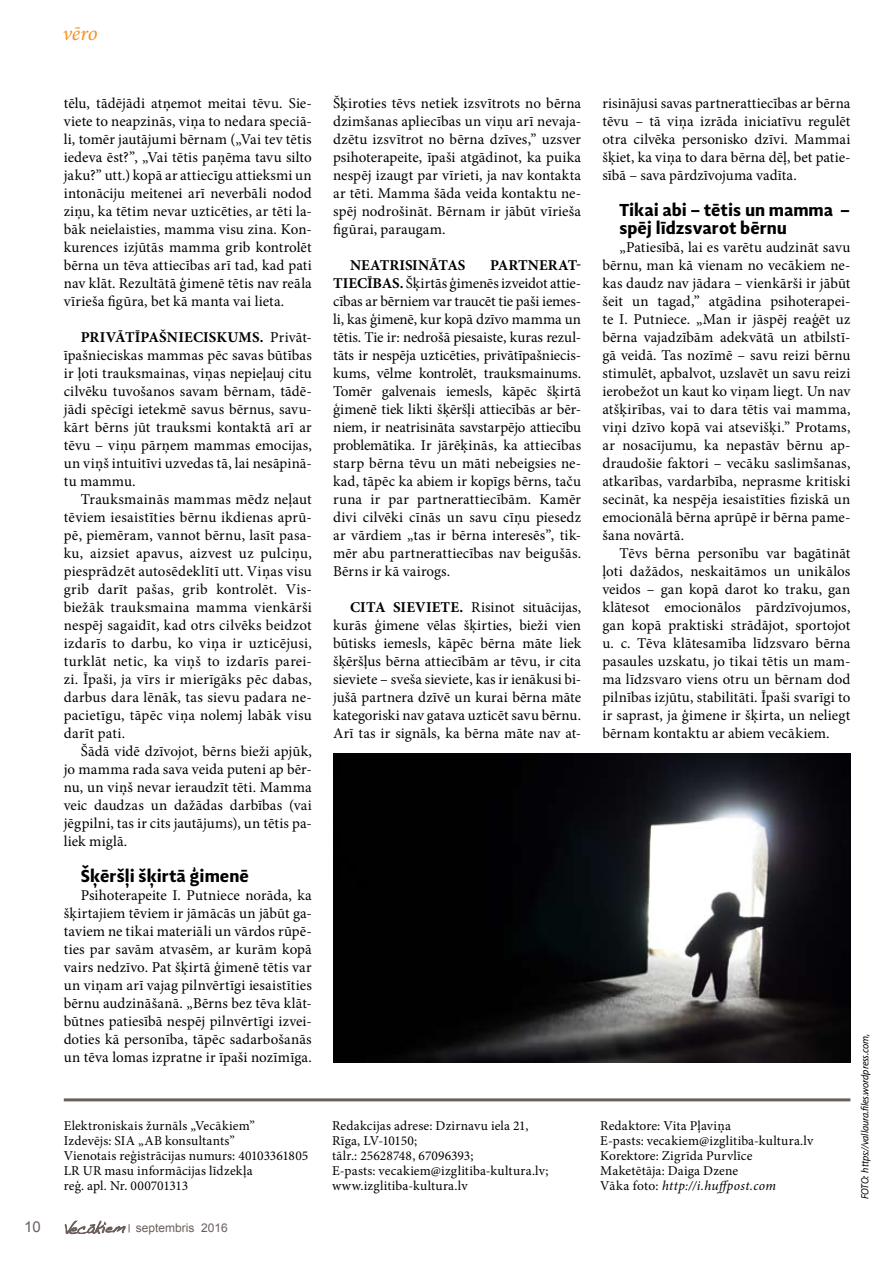
<style>
.page{position:relative;width:893px;height:1263px;background:#fff}
.page>*{position:absolute;margin:0;border:0;box-sizing:border-box;transform-origin:0 0}
.t1{font:italic 21px "Minion Pro";color:#f78f1e}
.t2{font:700 18px/18px "Adagio Sans";color:#000}
.t3{font:15px/18px "Minion Pro";letter-spacing:.01em;color:#000;text-align:justify}
.t4{font:700 15px "Minion Pro";color:#000}
.t5{font:15px "Arial";color:#6a5f5d}
.t6{font:13.5px/15px "Minion Pro";letter-spacing:.01em;color:#000}
.t7{font:12px "Arial";color:#6a5f5d}
.t8{font:italic 10.5px "Myriad Pro";letter-spacing:-.015em;color:#000;scale:.95 1}
.s1{font-weight:700}
.s2{font-style:italic}
</style>
<div class="page">
<svg style="left:65px;top:1221px;width:65px;height:13px"></svg>
<hr style="left:64px;top:1098px;width:786px;height:3px;background:#6a5f5d">
<img style="left:333px;top:754px;width:517px;height:308px">
<h1 class="t1" style="left:63px;top:19px;width:36px">vēro</h1>
<p class="t3" style="left:64px;top:94px;width:250px">tēlu, tādējādi atņemot meitai tēvu. Sie&shy;viete to neapzinās, viņa to nedara speciā&shy;li, tomēr jautājumi bērnam („Vai tev tētis iedeva ēst?”, „Vai tētis paņēma tavu silto jaku?” utt.) kopā ar attiecīgu attieksmi un intonāciju meitenei arī neverbāli nodod ziņu, ka tētim nevar uzticēties, ar tēti la&shy;bāk neielaisties, mamma visu zina. Kon&shy;kurences izjūtās mamma grib kontrolēt bērna un tēva attiecības arī tad, kad pati nav klāt. Rezultātā ģimenē tētis nav reāla vīrieša figūra, bet kā manta vai lieta.</p>
<p class="t4" style="left:81px;top:327px;width:19px">PRIVĀTĪPAŠNIECISKUMS</p>
<p class="t3" style="left:64px;top:328px;width:250px;text-indent:196px"><span class="s1">.</span> Privāt&shy;īpašnieciskas mammas pēc savas būtības ir ļoti trauksmainas, viņas nepieļauj citu cilvēku tuvošanos savam bērnam, tādē&shy;jādi spēcīgi ietekmē savus bērnus, savu&shy;kārt bērns jūt trauksmi kontaktā arī ar tēvu – viņu pārņem mammas emocijas, un viņš intuitīvi uzvedas tā, lai nesāpinā&shy;tu mammu.</p>
<p class="t3" style="left:64px;top:490px;width:250px;text-indent:17px">Trauksmainās mammas mēdz neļaut tēviem iesaistīties bērnu ikdienas aprū&shy;pē, piemēram, vannot bērnu, lasīt pasa&shy;ku, aizsiet apavus, aizvest uz pulciņu, piesprādzēt autosēdeklītī utt. Viņas visu grib darīt pašas, grib kontrolēt. Vis&shy;biežāk trauksmaina mamma vienkārši nespēj sagaidīt, kad otrs cilvēks beidzot izdarīs to darbu, ko viņa ir uzticējusi, turklāt netic, ka viņš to izdarīs parei&shy;zi. Īpaši, ja vīrs ir mierīgāks pēc dabas, darbus dara lēnāk, tas sievu padara ne&shy;pacietīgu, tāpēc viņa nolemj labāk visu darīt pati.</p>
<p class="t3" style="left:64px;top:742px;width:250px;text-indent:17px">Šādā vidē dzīvojot, bērns bieži apjūk, jo mamma rada sava veida puteni ap bēr&shy;nu, un viņš nevar ieraudzīt tēti. Mamma veic daudzas un dažādas darbības (vai jēgpilni, tas ir cits jautājums), un tētis pa&shy;liek miglā.</p>
<p class="t2" style="left:81px;top:867px;width:170px">Šķēršļi šķirtā ģimenē</p>
<p class="t3" style="left:64px;top:886px;width:250px;text-indent:17px">Psihoterapeite I. Putniece norāda, ka šķirtajiem tēviem ir jāmācās un jābūt ga&shy;taviem ne tikai materiāli un vārdos rūpē&shy;ties par savām atvasēm, ar kurām kopā vairs nedzīvo. Pat šķirtā ģimenē tētis var un viņam arī vajag pilnvērtīgi iesaistīties bērnu audzināšanā. „Bērns bez tēva klāt&shy;būtnes patiesībā nespēj pilnvērtīgi izvei&shy;doties kā personība, tāpēc sadarbošanās un tēva lomas izpratne ir īpaši nozīmīga.</p>
<p class="t3" style="left:333px;top:94px;width:250px">Šķiroties tēvs netiek izsvītrots no bērna dzimšanas apliecības un viņu arī nevaja&shy;dzētu izsvītrot no bērna dzīves,” uzsver psihoterapeite, īpaši atgādinot, ka puika nespēj izaugt par vīrieti, ja nav kontakta ar tēti. Mamma šāda veida kontaktu ne&shy;spēj nodrošināt. Bērnam ir jābūt vīrieša figūrai, paraugam.</p>
<p class="t4" style="left:350px;top:255px;width:21px">NEATRISINĀTAS</p>
<p class="t4" style="left:490px;top:255px;width:11px">PARTNERAT</p>
<p class="t4" style="left:576px;top:255px;width:7px">-</p>
<p class="t4" style="left:333px;top:273px;width:10px">TIECĪBAS</p>
<p class="t3" style="left:333px;top:274px;width:250px;text-indent:67px"><span class="s1">.</span> Šķirtās ģimenēs izveidot attie&shy;cības ar bērniem var traucēt tie paši iemes&shy;li, kas ģimenē, kur kopā dzīvo mamma un tētis. Tie ir: nedrošā piesaiste, kuras rezul&shy;tāts ir nespēja uzticēties, privātīpašniecis&shy;kums, vēlme kontrolēt, trauksmainums.<br>Tomēr galvenais iemesls, kāpēc šķirtā ģimenē tiek likti šķēršļi attiecībās ar bēr&shy;niem, ir neatrisināta savstarpējo attiecību problemātika. Ir jārēķinās, ka attiecības starp bērna tēvu un māti nebeigsies ne&shy;kad, tāpēc ka abiem ir kopīgs bērns, taču runa ir par partnerattiecībām. Kamēr divi cilvēki cīnās un savu cīņu piesedz ar vārdiem „tas ir bērna interesēs”, tik&shy;mēr abu partnerattiecības nav beigušās.<br>Bērns ir kā vairogs.</p>
<p class="t4" style="left:350px;top:597px;width:20px">CITA</p>
<p class="t4" style="left:393px;top:597px;width:10px">SIEVIETE</p>
<p class="t3" style="left:333px;top:598px;width:250px;text-indent:126px"><span class="s1">.</span> Risinot situācijas, kurās ģimene vēlas šķirties, bieži vien būtisks iemesls, kāpēc bērna māte liek šķēršļus bērna attiecībām ar tēvu, ir cita sieviete – sveša sieviete, kas ir ienākusi bi&shy;jušā partnera dzīvē un kurai bērna māte kategoriski nav gatava uzticēt savu bērnu.<br>Arī tas ir signāls, ka bērna māte nav at-</p>
<p class="t3" style="left:602px;top:94px;width:250px">risinājusi savas partnerattiecības ar bērna tēvu – tā viņa izrāda iniciatīvu regulēt otra cilvēka personisko dzīvi. Mammai šķiet, ka viņa to dara bērna dēļ, bet patie&shy;sībā – sava pārdzīvojuma vadīta.</p>
<p class="t2" style="left:619px;top:201px;width:232px">Tikai abi – tētis un mamma – spēj līdzsvarot bērnu</p>
<p class="t3" style="left:602px;top:238px;width:250px;text-indent:17px">„Patiesībā, lai es varētu audzināt savu bērnu, man kā vienam no vecākiem ne&shy;kas daudz nav jādara – vienkārši ir jābūt šeit un tagad,” atgādina psihoterapei&shy;te I. Putniece. „Man ir jāspēj reaģēt uz bērna vajadzībām adekvātā un atbilstī&shy;gā veidā. Tas nozīmē – savu reizi bērnu stimulēt, apbalvot, uzslavēt un savu reizi ierobežot un kaut ko viņam liegt. Un nav atšķirības, vai to dara tētis vai mamma, viņi dzīvo kopā vai atsevišķi.” Protams, ar nosacījumu, ka nepastāv bērnu ap&shy;draudošie faktori – vecāku saslimšanas, atkarības, vardarbība, neprasme kritiski secināt, ka nespēja iesaistīties fiziskā un emocionālā bērna aprūpē ir bērna pame&shy;šana novārtā.</p>
<p class="t3" style="left:602px;top:544px;width:250px;text-indent:17px">Tēvs bērna personību var bagātināt ļoti dažādos, neskaitāmos un unikālos veidos – gan kopā darot ko traku, gan klātesot emocionālos pārdzīvojumos, gan kopā praktiski strādājot, sportojot u. c. Tēva klātesamība līdzsvaro bērna pasaules uzskatu, jo tikai tētis un mam&shy;ma līdzsvaro viens otru un bērnam dod pilnības izjūtu, stabilitāti. Īpaši svarīgi to ir saprast, ja ģimene ir šķirta, un neliegt bērnam kontaktu ar abiem vecākiem.</p>
<p class="t6" style="left:64px;top:1118px;width:246px">Elektroniskais žurnāls „Vecākiem”<br>Izdevējs: SIA „AB konsultants”<br>Vienotais reģistrācijas numurs: 40103361805<br>LR UR masu informācijas līdzekļa<br>reģ. apl. Nr. 000701313</p>
<p class="t6" style="left:332px;top:1118px;width:218px">Redakcijas adrese: Dzirnavu iela 21,<br>Rīga, LV-10150;<br>tālr.: 25628748, 67096393;<br>E-pasts: vecakiem@izglitiba-kultura.lv; www.izglitiba-kultura.lv</p>
<p class="t6" style="left:600px;top:1118px;width:215px">Redaktore: Vita Pļaviņa<br>E-pasts: vecakiem@izglitiba-kultura.lv<br>Korektore: Zigrīda Purvlīce<br>Maketētāja: Daiga Dzene<br>Vāka foto: <span class="s2">http://i.huffpost.com</span></p>
<p class="t5" style="left:24px;top:1217px;width:18px">10</p>
<p class="t7" style="left:136px;top:1220px;width:94px">septembris 2016</p>
<p class="t8" style="left:859px;top:1199px;width:176px;rotate:-90deg">FOTO: https://vallaura.files.wordpress.com,</p>
</div>
